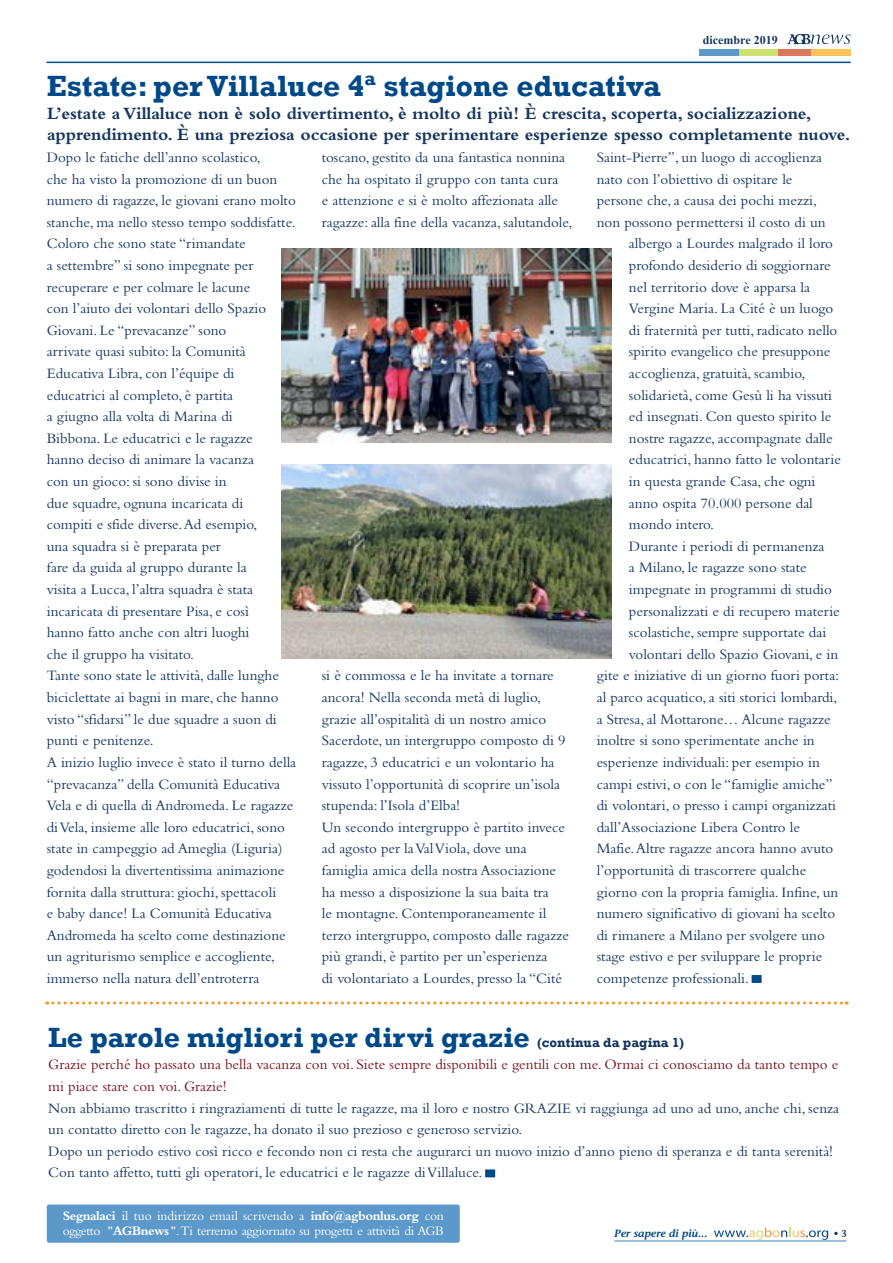
<style>
.page{position:relative;width:893px;height:1263px;background:#fff}
.page>*{position:absolute;margin:0;border:0;box-sizing:border-box;transform-origin:0 0}
.t1{font:700 30px "Rockwell";color:#004989}
.t2{font:700 28.5px "Rockwell";color:#004989}
.t3{font:700 18px/21.6px "Bembo";letter-spacing:-.005em;color:#15365d}
.t4{font:15px/21.6px "Bembo";color:#15365d}
.t5{font:15px/21.6px "Bembo";color:#76111d}
.t6{font:13.5px/15px "Bembo";letter-spacing:-.03em;color:#fff}
.t7{font:700 12px "Times New Roman";color:#15365d}
.t8{font:italic 600 10.5px "Stone Informal Std";color:#004989}
.s1{font-size:13.5px;color:#15365d}
.s2{font-weight:700}
.s3{font-weight:600;font-style:italic}
</style>
<div class="page">
<hr style="left:47px;top:62px;width:804px;height:1px;background:#004989">
<div style="left:700px;top:49px;width:39px;height:6px;background:#5c98ca"></div>
<div style="left:739px;top:49px;width:40px;height:6px;background:#cfe074"></div>
<div style="left:779px;top:49px;width:39px;height:6px;background:#dd765e"></div>
<div style="left:811px;top:49px;width:40px;height:6px;background:#fec25a"></div>
<svg style="left:787px;top:34px;width:64px;height:10px"></svg>
<svg style="left:752px;top:975px;width:10px;height:8px"></svg>
<svg style="left:714px;top:1227px;width:114px;height:13px"></svg>
<hr style="left:614px;top:1240px;width:232px;height:1px;background:#5c98ca">
<svg style="left:834px;top:1230px;width:12px;height:7px"></svg>
<div style="left:47px;top:1204px;width:413px;height:39px;background:#5c98ca;border:4px solid #5c98ca"></div>
<img style="left:281px;top:464px;width:331px;height:195px">
<img style="left:281px;top:248px;width:331px;height:195px">
<svg style="left:485px;top:1169px;width:10px;height:8px"></svg>
<svg style="left:47px;top:1001px;width:800px;height:3px"></svg>
<p class="t7" style="left:703px;top:32px;width:76px">dicembre 2019</p>
<h1 class="t1" style="left:47px;top:67px;width:616px">Estate: per Villaluce 4<sup>a</sup> stagione educativa</h1>
<p class="t3" style="left:47px;top:102px;width:805px">L’estate a Villaluce non è solo divertimento, è molto di più! È crescita, scoperta, socializzazione, apprendimento. È una preziosa occasione per sperimentare esperienze spesso completamente nuove.</p>
<p class="t4" style="left:47px;top:146px;width:251px">Dopo le fatiche dell’anno scolastico,<br>che ha visto la promozione di un buon numero di ragazze, le giovani erano molto stanche, ma nello stesso tempo soddisfatte.<br>Coloro che sono state “rimandate<br>a settembre” si sono impegnate per recuperare e per colmare le lacune<br>con l’aiuto dei volontari dello Spazio Giovani. Le “prevacanze” sono<br>arrivate quasi subito: la Comunità Educativa Libra, con l’équipe di educatrici al completo, è partita<br>a giugno alla volta di Marina di<br>Bibbona. Le educatrici e le ragazze<br>hanno deciso di animare la vacanza<br>con un gioco: si sono divise in<br>due squadre, ognuna incaricata di<br>compiti e sfide diverse. Ad esempio,<br>una squadra si è preparata per<br>fare da guida al gruppo durante la<br>visita a Lucca, l’altra squadra è stata incaricata di presentare Pisa, e così<br>hanno fatto anche con altri luoghi<br>che il gruppo ha visitato.<br>Tante sono state le attività, dalle lunghe biciclettate ai bagni in mare, che hanno visto “sfidarsi” le due squadre a suon di punti e penitenze.<br>A inizio luglio invece è stato il turno della “prevacanza” della Comunità Educativa Vela e di quella di Andromeda. Le ragazze di Vela, insieme alle loro educatrici, sono state in campeggio ad Ameglia (Liguria) godendosi la divertentissima animazione fornita dalla struttura: giochi, spettacoli<br>e baby dance! La Comunità Educativa Andromeda ha scelto come destinazione un agriturismo semplice e accogliente, immerso nella natura dell’entroterra</p>
<p class="t4" style="left:322px;top:146px;width:252px">toscano, gestito da una fantastica nonnina che ha ospitato il gruppo con tanta cura<br>e attenzione e si è molto affezionata alle ragazze: alla fine della vacanza, salutandole,</p>
<p class="t4" style="left:597px;top:146px;width:227px">Saint-Pierre”, un luogo di accoglienza</p>
<p class="t4" style="left:597px;top:168px;width:197px">nato con l’obiettivo di ospitare le</p>
<p class="t4" style="left:597px;top:189px;width:222px">persone che, a causa dei pochi mezzi,</p>
<p class="t4" style="left:597px;top:211px;width:231px">non possono permettersi il costo di un</p>
<p class="t4" style="left:629px;top:233px;width:205px">albergo a Lourdes malgrado il loro</p>
<p class="t4" style="left:629px;top:254px;width:203px">profondo desiderio di soggiornare</p>
<p class="t4" style="left:629px;top:276px;width:183px">nel territorio dove è apparsa la</p>
<p class="t4" style="left:629px;top:297px;width:206px">Vergine Maria. La Cité è un luogo</p>
<p class="t4" style="left:629px;top:319px;width:210px">di fraternità per tutti, radicato nello</p>
<p class="t4" style="left:629px;top:341px;width:203px">spirito evangelico che presuppone</p>
<p class="t4" style="left:629px;top:362px;width:178px">accoglienza, gratuità, scambio,</p>
<p class="t4" style="left:629px;top:384px;width:205px">solidarietà, come Gesù li ha vissuti</p>
<p class="t4" style="left:629px;top:405px;width:204px">ed insegnati. Con questo spirito le</p>
<p class="t4" style="left:629px;top:427px;width:205px">nostre ragazze, accompagnate dalle</p>
<p class="t4" style="left:629px;top:449px;width:213px">educatrici, hanno fatto le volontarie</p>
<p class="t4" style="left:629px;top:470px;width:188px">in questa grande Casa, che ogni</p>
<p class="t4" style="left:629px;top:492px;width:185px">anno ospita 70.000 persone dal</p>
<p class="t4" style="left:629px;top:513px;width:87px">mondo intero.</p>
<p class="t4" style="left:629px;top:535px;width:197px">Durante i periodi di permanenza</p>
<p class="t4" style="left:629px;top:557px;width:179px">a Milano, le ragazze sono state</p>
<p class="t4" style="left:629px;top:578px;width:204px">impegnate in programmi di studio</p>
<p class="t4" style="left:629px;top:600px;width:212px">personalizzati e di recupero materie</p>
<p class="t4" style="left:629px;top:621px;width:199px">scolastiche, sempre supportate dai</p>
<p class="t4" style="left:629px;top:643px;width:211px">volontari dello Spazio Giovani, e in</p>
<p class="t4" style="left:597px;top:665px;width:244px">gite e iniziative di un giorno fuori porta:</p>
<p class="t4" style="left:597px;top:686px;width:242px">al parco acquatico, a siti storici lombardi,</p>
<p class="t4" style="left:597px;top:708px;width:236px">a Stresa, al Mottarone… Alcune ragazze</p>
<p class="t4" style="left:597px;top:729px;width:219px">inoltre si sono sperimentate anche in</p>
<p class="t4" style="left:597px;top:751px;width:225px">esperienze individuali: per esempio in</p>
<p class="t4" style="left:597px;top:773px;width:237px">campi estivi, o con le “famiglie amiche”</p>
<p class="t4" style="left:597px;top:794px;width:241px">di volontari, o presso i campi organizzati</p>
<p class="t4" style="left:597px;top:816px;width:205px">dall’Associazione Libera Contro le</p>
<p class="t4" style="left:597px;top:837px;width:238px">Mafie. Altre ragazze ancora hanno avuto</p>
<p class="t4" style="left:597px;top:859px;width:211px">l’opportunità di trascorrere qualche</p>
<p class="t4" style="left:597px;top:881px;width:243px">giorno con la propria famiglia. Infine, un</p>
<p class="t4" style="left:597px;top:902px;width:240px">numero significativo di giovani ha scelto</p>
<p class="t4" style="left:597px;top:924px;width:230px">di rimanere a Milano per svolgere uno</p>
<p class="t4" style="left:597px;top:945px;width:227px">stage estivo e per sviluppare le proprie</p>
<p class="t4" style="left:597px;top:967px;width:154px">competenze professionali.</p>
<p class="t4" style="left:322px;top:665px;width:249px">si è commossa e le ha invitate a tornare ancora! Nella seconda metà di luglio, grazie all’ospitalità di un nostro amico Sacerdote, un intergruppo composto di 9 ragazze, 3 educatrici e un volontario ha vissuto l’opportunità di scoprire un’isola stupenda: l’Isola d’Elba!<br>Un secondo intergruppo è partito invece ad agosto per la Val Viola, dove una famiglia amica della nostra Associazione ha messo a disposizione la sua baita tra<br>le montagne. Contemporaneamente il terzo intergruppo, composto dalle ragazze più grandi, è partito per un’esperienza<br>di volontariato a Lourdes, presso la “Cité</p>
<h2 class="t2" style="left:48px;top:1020px;width:637px">Le parole migliori per dirvi grazie <span class="s1">(continua da pagina 1)</span></h2>
<p class="t5" style="left:48px;top:1053px;width:791px">Grazie perché ho passato una bella vacanza con voi. Siete sempre disponibili e gentili con me. Ormai ci conosciamo da tanto tempo e mi piace stare con voi. Grazie!</p>
<p class="t4" style="left:48px;top:1097px;width:792px">Non abbiamo trascritto i ringraziamenti di tutte le ragazze, ma il loro e nostro GRAZIE vi raggiunga ad uno ad uno, anche chi, senza un contatto diretto con le ragazze, ha donato il suo prezioso e generoso servizio.<br>Dopo un periodo estivo così ricco e fecondo non ci resta che augurarci un nuovo inizio d’anno pieno di speranza e di tanta serenità!<br>Con tanto affetto, tutti gli operatori, le educatrici e le ragazze di Villaluce.</p>
<p class="t6" style="left:63px;top:1208px;width:383px"><span class="s2">Segnalaci</span> il tuo indirizzo email scrivendo a <span class="s2">info@agbonlus.org</span> con oggetto <span class="s3">"</span><span class="s2">AGBnews</span><span class="s3">"</span>. Ti terremo aggiornato su progetti e attività di AGB</p>
<p class="t8" style="left:614px;top:1227px;width:95px">Per sapere di più...</p>
</div>
